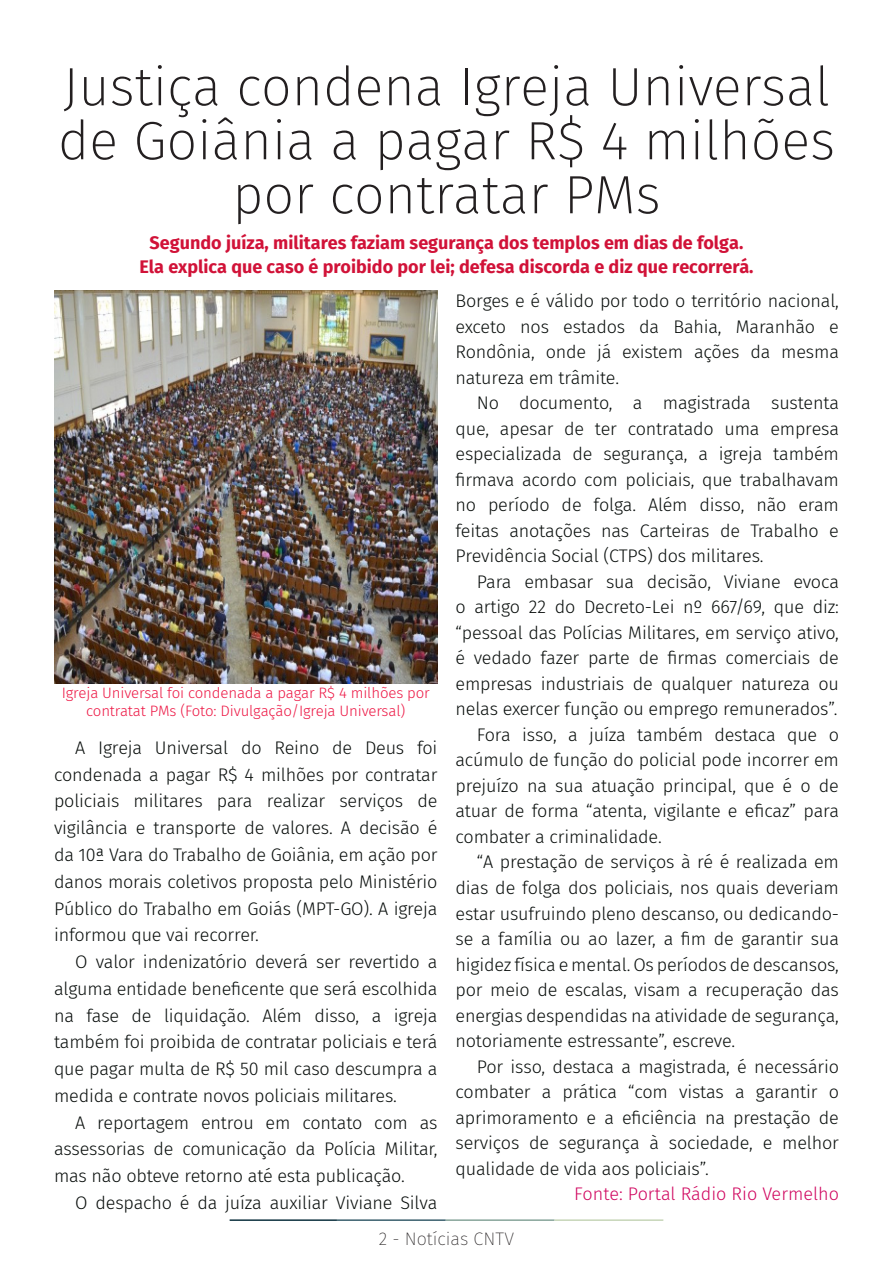
<style>
.page{position:relative;width:893px;height:1263px;background:#fff}
.page>*{position:absolute;margin:0;border:0;box-sizing:border-box;transform-origin:0 0}
.t1{font:200 54px/54px "Fira Sans";color:#231f20;text-align:center}
.t2{font:300 18.15px/25.5px "Fira Sans";letter-spacing:-.01em;color:#080d0b;text-align:justify}
.t3{font:700 18.15px "Fira Sans";color:#d11238}
.t4{font:300 18.15px "Fira Sans";color:#d0065f}
.t5{font:200 18px "Fira Sans";color:#231f20}
.t6{font:300 15px/18px "Fira Sans";letter-spacing:-.01em;color:#ed1845;text-align:center}
</style>
<div class="page">
<hr style="left:230px;top:1219px;width:107px;height:2px;background:#0e323f">
<hr style="left:337px;top:1219px;width:109px;height:2px;background:#3a5f6d">
<hr style="left:446px;top:1219px;width:109px;height:2px;background:#87a59a">
<hr style="left:555px;top:1219px;width:108px;height:2px;background:#c6d5b7">
<img style="left:54px;top:291px;width:383px;height:392px">
<p class="t1" style="left:58px;top:59px;width:779px">Justiça condena Igreja Universal de Goiânia a pagar R$ 4 milhões por contratar PMs</p>
<p class="t3" style="left:150px;top:227px;width:595px">Segundo juíza, militares faziam segurança dos templos em dias de folga.</p>
<p class="t3" style="left:139px;top:251px;width:616px">Ela explica que caso é proibido por lei; defesa discorda e diz que recorrerá.</p>
<p class="t6" style="left:62px;top:683px;width:369px">Igreja Universal foi condenada a pagar R$ 4 milhões por contratat PMs (Foto: Divulgação/Igreja Universal)</p>
<p class="t2" style="left:54px;top:734px;width:385px;line-height:26.7px;text-indent:21px">A Igreja Universal do Reino de Deus foi condenada a pagar R$ 4 milhões por contratar policiais militares para realizar serviços de vigilância e transporte de valores. A decisão é da 10ª Vara do Trabalho de Goiânia, em ação por danos morais coletivos proposta pelo Ministério Público do Trabalho em Goiás (MPT-GO). A igreja informou que vai recorrer.</p>
<p class="t2" style="left:54px;top:948px;width:385px;line-height:26.7px;text-indent:21px">O valor indenizatório deverá ser revertido a alguma entidade beneficente que será escolhida na fase de liquidação. Além disso, a igreja também foi proibida de contratar policiais e terá que pagar multa de R$ 50 mil caso descumpra a medida e contrate novos policiais militares.</p>
<p class="t2" style="left:54px;top:1109px;width:385px;line-height:26.7px;text-indent:21px">A reportagem entrou em contato com as assessorias de comunicação da Polícia Militar, mas não obteve retorno até esta publicação.</p>
<p class="t2" style="left:75px;top:1190px;width:364px">O despacho é da juíza auxiliar Viviane Silva</p>
<p class="t2" style="left:455px;top:288px;width:385px">Borges e é válido por todo o território nacional, exceto nos estados da Bahia, Maranhão e Rondônia, onde já existem ações da mesma natureza em trâmite.</p>
<p class="t2" style="left:455px;top:390px;width:385px;text-indent:21px">No documento, a magistrada sustenta que, apesar de ter contratado uma empresa especializada de segurança, a igreja também firmava acordo com policiais, que trabalhavam no período de folga. Além disso, não eram feitas anotações nas Carteiras de Trabalho e Previdência Social (CTPS) dos militares.</p>
<p class="t2" style="left:455px;top:569px;width:385px;text-indent:21px">Para embasar sua decisão, Viviane evoca o artigo 22 do Decreto-Lei nº 667/69, que diz: “pessoal das Polícias Militares, em serviço ativo, é vedado fazer parte de firmas comerciais de empresas industriais de qualquer natureza ou nelas exercer função ou emprego remunerados”.</p>
<p class="t2" style="left:455px;top:722px;width:385px;text-indent:21px">Fora isso, a juíza também destaca que o acúmulo de função do policial pode incorrer em prejuízo na sua atuação principal, que é o de atuar de forma “atenta, vigilante e eficaz” para combater a criminalidade.</p>
<p class="t2" style="left:455px;top:849px;width:385px;text-indent:21px">“A prestação de serviços à ré é realizada em dias de folga dos policiais, nos quais deveriam estar usufruindo pleno descanso, ou dedicando&shy;se a família ou ao lazer, a fim de garantir sua higidez física e mental. Os períodos de descansos, por meio de escalas, visam a recuperação das energias despendidas na atividade de segurança, notoriamente estressante”, escreve.</p>
<p class="t2" style="left:455px;top:1053px;width:385px;text-indent:21px">Por isso, destaca a magistrada, é necessário combater a prática “com vistas a garantir o aprimoramento e a eficiência na prestação de serviços de segurança à sociedade, e melhor qualidade de vida aos policiais”.</p>
<p class="t4" style="left:574px;top:1181px;width:266px">Fonte: Portal Rádio Rio Vermelho</p>
<p class="t5" style="left:379px;top:1226px;width:137px">2 - Notícias CNTV</p>
</div>
